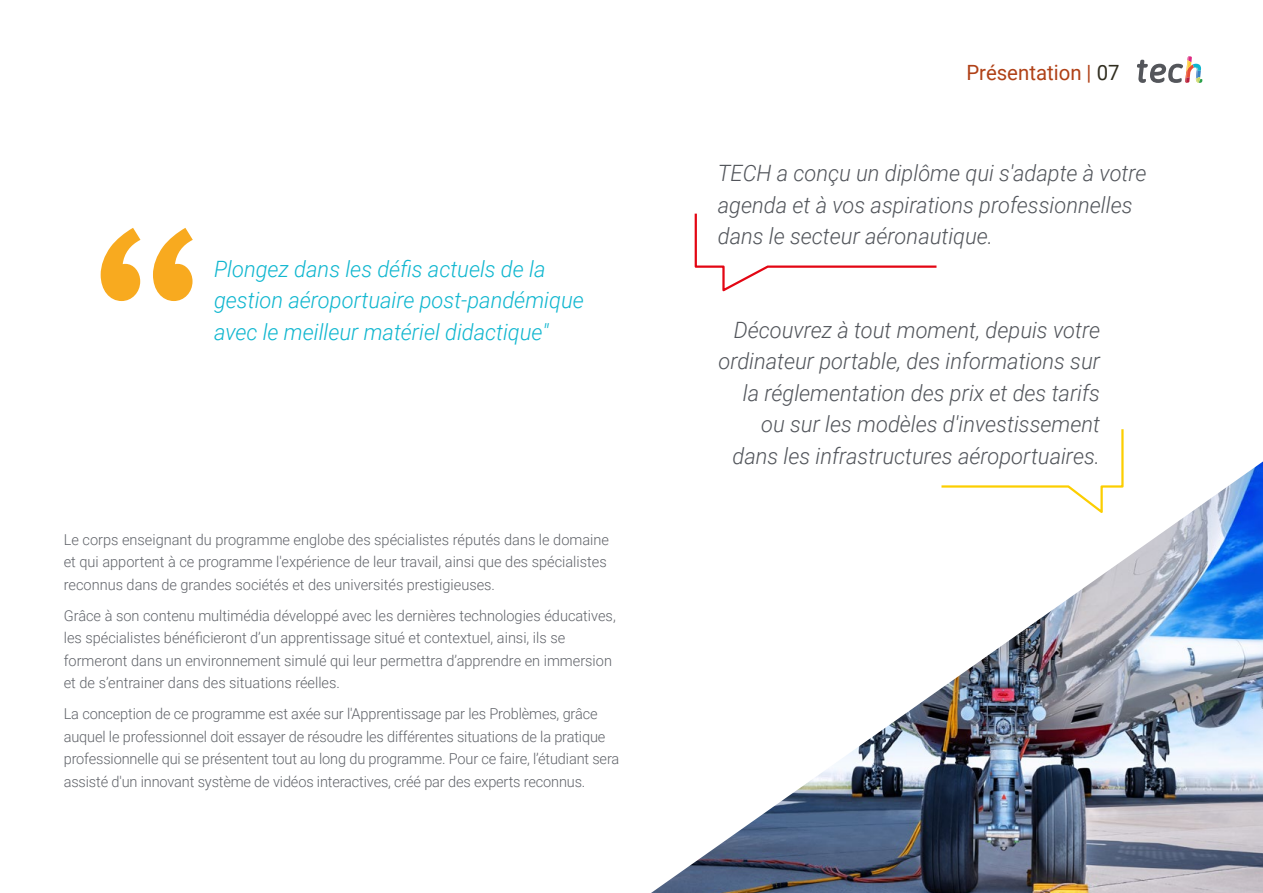
<style>
.page{position:relative;width:1263px;height:893px;background:#fff}
.page>*{position:absolute;margin:0;border:0;box-sizing:border-box;transform-origin:0 0}
.t1{font:italic 300 22.5px/31.5px "Roboto";color:#52555b;text-align:right}
.t2{font:italic 300 22.5px/31.5px "Roboto";color:#0fb6cf}
.t3{font:21px "Roboto";color:#b04117}
.t4{font:300 15px/22.5px "Roboto";color:#61646a}
.s1{color:#312e20}
</style>
<div class="page">
<img style="left:651px;top:461px;width:612px;height:432px">
<svg style="left:1137px;top:56px;width:65px;height:27px"></svg>
<svg style="left:101px;top:228px;width:92px;height:73px"></svg>
<svg style="left:939px;top:429px;width:186px;height:87px"></svg>
<svg style="left:694px;top:213px;width:243px;height:79px"></svg>
<h1 class="t2" style="left:214px;top:252px;width:371px">Plongez dans les défis actuels de la gestion aéroportuaire post-pandémique avec le meilleur matériel didactique"</h1>
<p class="t4" style="left:64px;top:527px;width:547px">Le corps enseignant du programme englobe des spécialistes réputés dans le domaine et qui apportent à ce programme l'expérience de leur travail, ainsi que des spécialistes reconnus dans de grandes sociétés et des universités prestigieuses.</p>
<p class="t4" style="left:64px;top:603px;width:553px">Grâce à son contenu multimédia développé avec les dernières technologies éducatives, les spécialistes bénéficieront d’un apprentissage situé et contextuel, ainsi, ils se formeront dans un environnement simulé qui leur permettra d’apprendre en immersion et de s’entrainer dans des situations réelles.</p>
<p class="t4" style="left:64px;top:702px;width:557px">La conception de ce programme est axée sur l'Apprentissage par les Problèmes, grâce auquel le professionnel doit essayer de résoudre les différentes situations de la pratique professionnelle qui se présentent tout au long du programme. Pour ce faire, l’étudiant sera assisté d'un innovant système de vidéos interactives, créé par des experts reconnus.</p>
<h2 class="t3" style="left:966px;top:57px;width:155px">Présentation | <span class="s1">07</span></h2>
<h1 class="t1" style="left:718px;top:157px;width:430px;text-align:left">TECH a conçu un diplôme qui s'adapte à votre agenda et à vos aspirations professionnelles dans le secteur aéronautique.</h1>
<h1 class="t1" style="left:718px;top:313px;width:383px">Découvrez à tout moment, depuis votre ordinateur portable, des informations sur la réglementation des prix et des tarifs ou sur les modèles d'investissement dans les infrastructures aéroportuaires.</h1>
</div>
